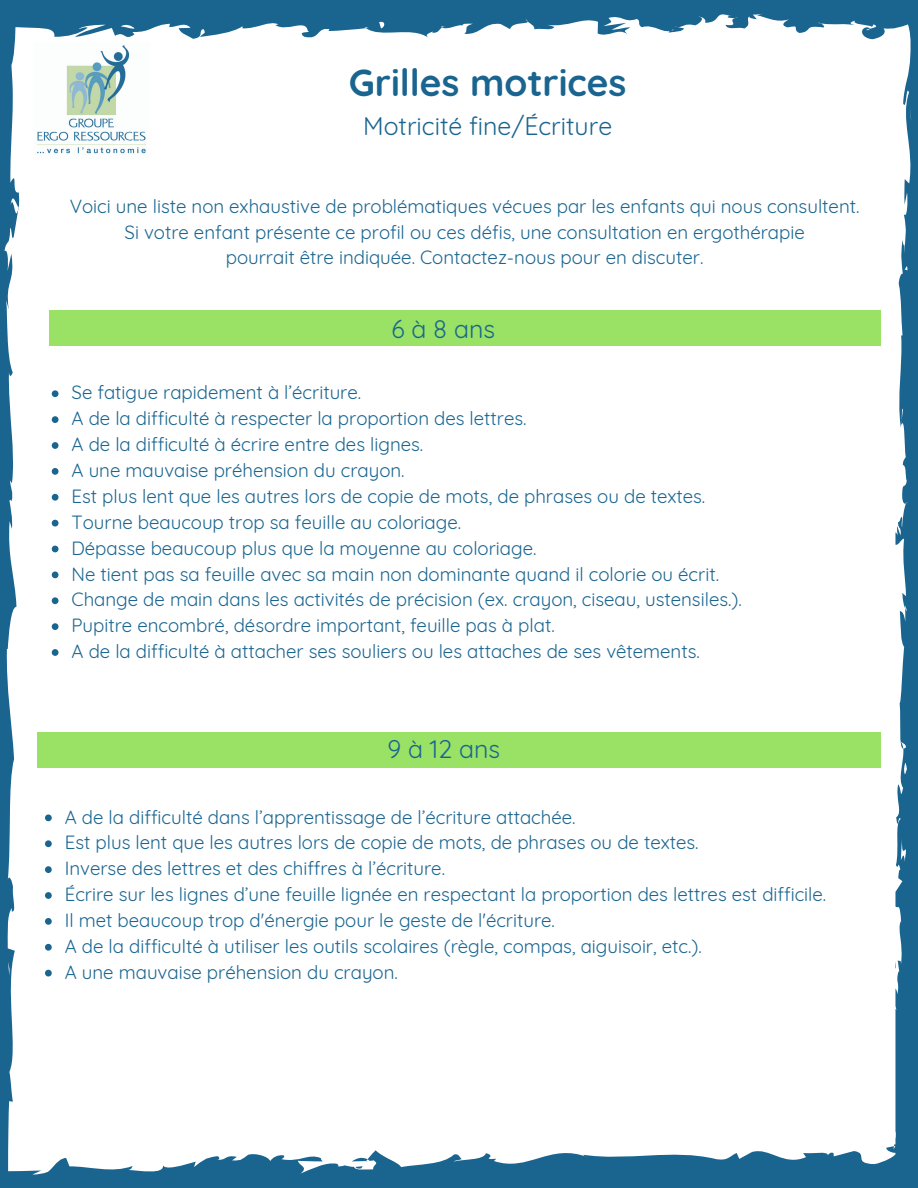
<style>
.page{position:relative;width:918px;height:1188px;background:#1a6590}
.page>*{position:absolute;margin:0;border:0;box-sizing:border-box;transform-origin:0 0}
.t1{font:700 37.35px "Quicksand";color:#1a6590}
.t2{font:24.9px "Quicksand";color:#1a6590}
.t3{font:18.75px/25.8px "Quicksand";color:#1a6590}
</style>
<div class="page">
<div style="left:4px;top:14px;width:907px;height:1160px;background:#fff"></div>
<svg style="left:901px;top:408px;width:2px;height:18px"></svg>
<svg style="left:901px;top:833px;width:8px;height:34px"></svg>
<svg style="left:904px;top:760px;width:3px;height:21px"></svg>
<svg style="left:904px;top:261px;width:3px;height:9px"></svg>
<svg style="left:910px;top:106px;width:1px;height:15px"></svg>
<svg style="left:379px;top:20px;width:7px;height:8px"></svg>
<svg style="left:121px;top:23px;width:14px;height:6px"></svg>
<svg style="left:8px;top:962px;width:2px;height:13px"></svg>
<img style="left:34px;top:43px;width:116px;height:116px">
<div style="left:37px;top:732px;width:844px;height:36px;background:#99e265"></div>
<div style="left:50px;top:310px;width:831px;height:37px;background:#99e265"></div>
<svg style="left:52px;top:390px;width:6px;height:7px"></svg>
<svg style="left:52px;top:416px;width:6px;height:7px"></svg>
<svg style="left:52px;top:442px;width:6px;height:7px"></svg>
<svg style="left:52px;top:468px;width:6px;height:7px"></svg>
<svg style="left:52px;top:494px;width:6px;height:7px"></svg>
<svg style="left:52px;top:520px;width:6px;height:6px"></svg>
<svg style="left:52px;top:546px;width:6px;height:6px"></svg>
<svg style="left:52px;top:572px;width:6px;height:6px"></svg>
<svg style="left:52px;top:597px;width:6px;height:7px"></svg>
<svg style="left:52px;top:623px;width:6px;height:7px"></svg>
<svg style="left:52px;top:649px;width:6px;height:7px"></svg>
<svg style="left:45px;top:814px;width:7px;height:7px"></svg>
<svg style="left:45px;top:840px;width:7px;height:7px"></svg>
<svg style="left:45px;top:866px;width:7px;height:7px"></svg>
<svg style="left:45px;top:892px;width:7px;height:7px"></svg>
<svg style="left:45px;top:918px;width:7px;height:7px"></svg>
<svg style="left:45px;top:944px;width:7px;height:7px"></svg>
<svg style="left:45px;top:970px;width:7px;height:6px"></svg>
<h1 class="t1" style="left:349px;top:58px;width:279px">Grilles motrices</h1>
<h2 class="t2" style="left:363px;top:110px;width:251px">Motricité fine/Écriture</h2>
<p class="t3" style="left:70px;top:193px;width:791px;text-align:center">Voici une liste non exhaustive de problématiques vécues par les enfants qui nous consultent.<br>Si votre enfant présente ce profil ou ces défis, une consultation en ergothérapie<br>pourrait être indiquée. Contactez-nous pour en discuter.</p>
<h2 class="t2" style="left:391px;top:313px;width:105px">6à8ans</h2>
<p class="t3" style="left:72px;top:379px;width:672px">Se fatigue rapidement à l’écriture.<br>A de la difficulté à respecter la proportion des lettres.<br>A de la difficulté à écrire entre des lignes.<br>A une mauvaise préhension du crayon.<br>Est plus lent que les autres lors de copie de mots, de phrases ou de textes.<br>Tourne beaucoup trop sa feuille au coloriage.<br>Dépasse beaucoup plus que la moyenne au coloriage.<br>Ne tient pas sa feuille avec sa main non dominante quand il colorie ou écrit.<br>Change de main dans les activités de précision (ex. crayon, ciseau, ustensiles.).<br>Pupitre encombré, désordre important, feuille pas à plat.<br>A de la difficulté à attacher ses souliers ou les attaches de ses vêtements.</p>
<h2 class="t2" style="left:388px;top:733px;width:114px">9 à 12 ans</h2>
<p class="t3" style="left:65px;top:804px;width:763px">A de la difficulté dans l’apprentissage de l’écriture attachée.<br>Est plus lent que les autres lors de copie de mots, de phrases ou de textes.<br>Inverse des lettres et des chiffres à l’écriture.<br>Écrire sur les lignes d’une feuille lignée en respectant la proportion des lettres est difficile.<br>Il met beaucoup trop d'énergie pour le geste de l'écriture.<br>A de la difficulté à utiliser les outils scolaires (règle, compas, aiguisoir, etc.).<br>A une mauvaise préhension du crayon.</p>
</div>
